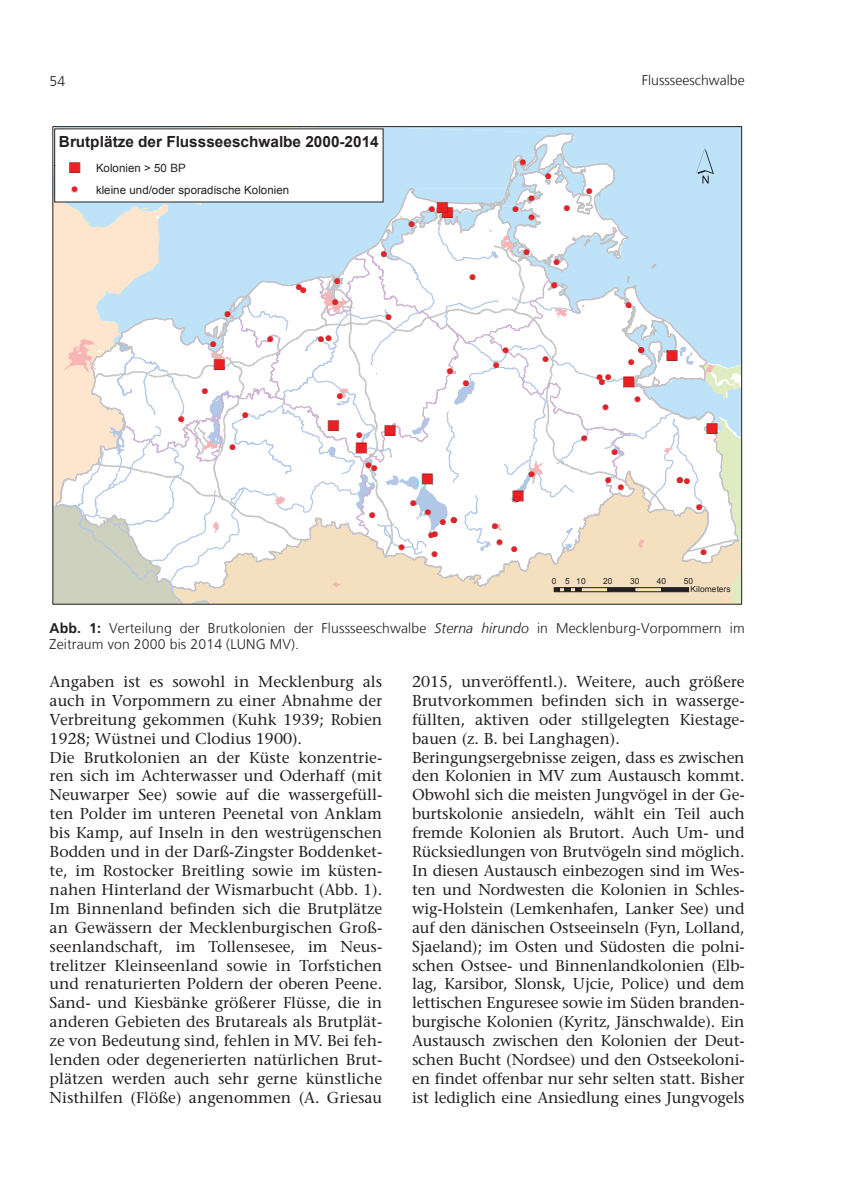
<style>
.page{position:relative;width:844px;height:1191px;background:#fff}
.page>*{position:absolute;margin:0;border:0;box-sizing:border-box;transform-origin:0 0}
.t1{font:50.4px "ESRI North";color:#231f20}
.t2{font:15.75px/18.9px "Stone Serif";color:#231f20}
.t3{font:700 15.4px "Arial";color:#231f20}
.t4{font:15.4px "ESRI Default Marker";color:#ee1f23}
.t5{font:300 14px/16.1px "Frutiger";letter-spacing:.01em;color:#231f20}
.t6{font:11.55px "Arial";color:#231f20}
.t7{font:8.4px/8.2px "Arial";letter-spacing:.005em;color:#231f20}
.t8{font:8.22px "ESRI Default Marker";color:#ee1f23}
.s1{font-family:"ESRI Default Marker";font-size:15.4px;color:#ee1f23}
.s2{font-family:"ESRI Default Marker";font-size:15.4px}
.s3{color:#231f20}
.s4{font-size:8.22px}
.s5{font-size:8.22px;color:#231f20}
.s6{font-weight:700}
.s7{font-style:italic}
</style>
<div class="page">
<svg style="left:53px;top:127px;width:688px;height:477px"></svg>
<div style="left:580px;top:587px;width:28px;height:5px;border:1px solid #231f20"></div>
<svg style="left:607px;top:587px;width:27px;height:5px"></svg>
<div style="left:634px;top:587px;width:27px;height:5px;border:1px solid #231f20"></div>
<svg style="left:661px;top:587px;width:27px;height:5px"></svg>
<p class="t5" style="left:50px;top:73px;width:17px">54</p>
<p class="t5" style="left:641px;top:72px;width:104px">Flussseeschwalbe</p>
<p class="t3" style="left:59px;top:131px;width:321px">Brutplätze der Flussseeschwalbe 2000-2014</p>
<p class="t6" style="left:69px;top:160px;width:118px"><span class="s1">"</span><span class="s2">)</span> Kolonien &gt; 50 BP</p>
<p class="t8" style="left:72px;top:185px;width:7px">!<span class="s3">(</span></p>
<p class="t6" style="left:96px;top:182px;width:194px">kleine und/oder sporadische Kolonien</p>
<p class="t8" style="left:409px;top:219px;width:7px">!<span class="s3">(</span></p>
<p class="t8" style="left:520px;top:158px;width:7px">!<span class="s3">(</span></p>
<p class="t4" style="left:437px;top:198px;width:12px">"<span class="s3">)</span></p>
<p class="t8" style="left:512px;top:204px;width:7px">!<span class="s3">(</span></p>
<p class="t8" style="left:429px;top:204px;width:7px">!<span class="s3">(</span></p>
<p class="t4" style="left:442px;top:203px;width:12px">"<span class="s3">)</span></p>
<p class="t8" style="left:528px;top:194px;width:7px">!<span class="s3">(</span></p>
<p class="t8" style="left:529px;top:213px;width:7px">!<span class="s3">(</span></p>
<p class="t8" style="left:545px;top:171px;width:7px">!<span class="s3">(</span></p>
<p class="t8" style="left:564px;top:203px;width:7px">!<span class="s3">(</span></p>
<p class="t8" style="left:178px;top:414px;width:7px">!<span class="s3">(</span></p>
<p class="t8" style="left:225px;top:309px;width:7px">!<span class="s3">(</span></p>
<p class="t8" style="left:210px;top:339px;width:7px">!<span class="s3">(</span></p>
<p class="t4" style="left:214px;top:355px;width:12px">"<span class="s3">)</span></p>
<p class="t8" style="left:202px;top:386px;width:7px">!<span class="s3">(</span></p>
<p class="t8" style="left:242px;top:410px;width:7px">!<span class="s3">(</span></p>
<p class="t8" style="left:230px;top:442px;width:7px">!<span class="s3">(</span></p>
<p class="t8" style="left:267px;top:334px;width:7px">!<span class="s3">(</span></p>
<p class="t8" style="left:296px;top:282px;width:7px">!<span class="s3">(</span></p>
<p class="t8" style="left:300px;top:285px;width:7px">!<span class="s3">(</span></p>
<p class="t8" style="left:334px;top:276px;width:7px">!<span class="s3">(</span></p>
<p class="t8" style="left:332px;top:297px;width:7px">!<span class="s3">(</span></p>
<p class="t8" style="left:326px;top:333px;width:7px">!<span class="s3">(</span></p>
<p class="t8" style="left:318px;top:335px;width:7px">!<span class="s3">(</span></p>
<p class="t8" style="left:337px;top:391px;width:7px">!<span class="s3">(</span></p>
<p class="t4" style="left:328px;top:416px;width:12px">"<span class="s3">)</span></p>
<p class="t8" style="left:381px;top:249px;width:7px">!<span class="s3">(</span></p>
<p class="t8" style="left:386px;top:312px;width:7px">!<span class="s3">(</span></p>
<p class="t8" style="left:470px;top:272px;width:7px">!<span class="s3">(</span></p>
<p class="t8" style="left:447px;top:366px;width:7px">!<span class="s3">(</span></p>
<p class="t8" style="left:463px;top:378px;width:7px">!<span class="s3">(</span></p>
<p class="t8" style="left:356px;top:430px;width:7px">!<span class="s3">(</span></p>
<p class="t4" style="left:356px;top:439px;width:12px">"<span class="s3">)</span></p>
<p class="t4" style="left:385px;top:421px;width:12px">"<span class="s3">)</span></p>
<p class="t8" style="left:365px;top:462px;width:13px">!<span class="s3">(</span>!<span class="s3">(</span></p>
<p class="t8" style="left:369px;top:510px;width:7px">!<span class="s3">(</span></p>
<p class="t4" style="left:422px;top:470px;width:12px">"<span class="s3">)</span></p>
<p class="t8" style="left:410px;top:498px;width:7px">!<span class="s3">(</span></p>
<p class="t8" style="left:425px;top:508px;width:7px">!<span class="s3">(</span></p>
<p class="t8" style="left:451px;top:515px;width:7px">!<span class="s3">(</span></p>
<p class="t8" style="left:440px;top:517px;width:7px">!<span class="s3">(</span></p>
<p class="t8" style="left:432px;top:529px;width:7px">!<span class="s3">(</span></p>
<p class="t8" style="left:428px;top:530px;width:7px">!<span class="s3">(</span></p>
<p class="t8" style="left:398px;top:543px;width:7px">!<span class="s3">(</span></p>
<p class="t8" style="left:431px;top:549px;width:7px">!<span class="s3">(</span></p>
<p class="t8" style="left:523px;top:247px;width:7px">!<span class="s3">(</span></p>
<p class="t8" style="left:554px;top:257px;width:7px">!<span class="s3">(</span></p>
<p class="t8" style="left:551px;top:280px;width:7px">!<span class="s3">(</span></p>
<p class="t8" style="left:503px;top:346px;width:7px">!<span class="s3">(</span></p>
<p class="t8" style="left:493px;top:360px;width:7px">!<span class="s3">(</span></p>
<p class="t8" style="left:542px;top:354px;width:7px">!<span class="s3">(</span></p>
<p class="t8" style="left:492px;top:521px;width:7px">!<span class="s3">(</span></p>
<p class="t8" style="left:496px;top:538px;width:7px">!<span class="s3">(</span></p>
<p class="t8" style="left:528px;top:469px;width:7px">!<span class="s3">(</span></p>
<p class="t4" style="left:512px;top:487px;width:12px">" <span class="s3">)</span><span class="s4">!</span> <span class="s5">(</span></p>
<p class="t8" style="left:511px;top:544px;width:7px">!<span class="s3">(</span></p>
<p class="t8" style="left:586px;top:186px;width:7px">!<span class="s3">(</span></p>
<p class="t8" style="left:625px;top:300px;width:7px">!<span class="s3">(</span></p>
<p class="t8" style="left:596px;top:372px;width:16px">!<span class="s3">(</span> !<span class="s3">(</span></p>
<p class="t8" style="left:599px;top:377px;width:7px">!<span class="s3">(</span></p>
<p class="t8" style="left:602px;top:403px;width:7px">!<span class="s3">(</span></p>
<p class="t8" style="left:581px;top:434px;width:7px">!<span class="s3">(</span></p>
<p class="t8" style="left:638px;top:345px;width:7px">!<span class="s3">(</span></p>
<p class="t8" style="left:628px;top:357px;width:7px">!<span class="s3">(</span></p>
<p class="t4" style="left:623px;top:373px;width:12px">"<span class="s3">)</span></p>
<p class="t8" style="left:634px;top:395px;width:7px">!<span class="s3">(</span></p>
<p class="t8" style="left:611px;top:447px;width:7px">!<span class="s3">(</span></p>
<p class="t8" style="left:605px;top:475px;width:7px">!<span class="s3">(</span></p>
<p class="t8" style="left:618px;top:483px;width:7px">!<span class="s3">(</span></p>
<h1 class="t1" style="left:696px;top:137px;width:19px">´</h1>
<p class="t4" style="left:666px;top:346px;width:12px">"<span class="s3">)</span></p>
<p class="t4" style="left:706px;top:419px;width:12px">"<span class="s3">)</span></p>
<p class="t8" style="left:677px;top:475px;width:7px">!<span class="s3">(</span></p>
<p class="t8" style="left:684px;top:476px;width:7px">!<span class="s3">(</span></p>
<p class="t8" style="left:696px;top:502px;width:7px">!<span class="s3">(</span></p>
<p class="t8" style="left:700px;top:547px;width:7px">!<span class="s3">(</span></p>
<p class="t7" style="left:551px;top:576px;width:35px">0 510</p>
<p class="t7" style="left:603px;top:576px;width:11px">20</p>
<p class="t7" style="left:629px;top:576px;width:11px">30</p>
<p class="t7" style="left:656px;top:576px;width:11px">40</p>
<p class="t7" style="left:690px;top:576px;width:42px;text-indent:-7px">50<br>Kilometers</p>
<p class="t5" style="left:50px;top:620px;width:696px"><span class="s6">Abb. 1:</span> Verteilung der Brutkolonien der Flussseeschwalbe <span class="s7">Sterna hirundo</span> in Mecklenburg-Vorpommern im<br>Zeitraum von 2000 bis 2014 (LUNG MV).</p>
<p class="t2" style="left:50px;top:672px;width:334px">Angaben ist es sowohl in Mecklenburg als auch in Vorpommern zu einer Abnahme der Verbreitung gekommen (Kuhk 1939; Robien 1928; Wüstnei und Clodius 1900).<br>Die Brutkolonien an der Küste konzentrie&shy;ren sich im Achterwasser und Oderhaff (mit Neuwarper See) sowie auf die wassergefüll&shy;ten Polder im unteren Peenetal von Anklam bis Kamp, auf Inseln in den westrügenschen Bodden und in der Darß-Zingster Boddenket&shy;te, im Rostocker Breitling sowie im küsten&shy;nahen Hinterland der Wismarbucht (Abb. 1).<br>Im Binnenland befinden sich die Brutplätze an Gewässern der Mecklenburgischen Groß&shy;seenlandschaft, im Tollensesee, im Neus&shy;trelitzer Kleinseenland sowie in Torfstichen und renaturierten Poldern der oberen Peene.<br>Sand- und Kiesbänke größerer Flüsse, die in anderen Gebieten des Brutareals als Brutplät&shy;ze von Bedeutung sind, fehlen in MV. Bei feh&shy;lenden oder degenerierten natürlichen Brut&shy;plätzen werden auch sehr gerne künstliche Nisthilfen (Flöße) angenommen (A. Griesau</p>
<p class="t2" style="left:412px;top:672px;width:334px">2015, unveröffentl.). Weitere, auch größere Brutvorkommen befinden sich in wasserge&shy;füllten, aktiven oder stillgelegten Kiestage&shy;bauen (z. B. bei Langhagen).<br>Beringungsergebnisse zeigen, dass es zwischen den Kolonien in MV zum Austausch kommt.<br>Obwohl sich die meisten Jungvögel in der Ge&shy;burtskolonie ansiedeln, wählt ein Teil auch fremde Kolonien als Brutort. Auch Um- und Rücksiedlungen von Brutvögeln sind möglich.<br>In diesen Austausch einbezogen sind im Wes&shy;ten und Nordwesten die Kolonien in Schles&shy;wig-Holstein (Lemkenhafen, Lanker See) und auf den dänischen Ostseeinseln (Fyn, Lolland, Sjaeland); im Osten und Südosten die polni&shy;schen Ostsee- und Binnenlandkolonien (Elb&shy;lag, Karsibor, Slonsk, Ujcie, Police) und dem lettischen Enguresee sowie im Süden branden&shy;burgische Kolonien (Kyritz, Jänschwalde). Ein Austausch zwischen den Kolonien der Deut&shy;schen Bucht (Nordsee) und den Ostseekoloni&shy;en findet offenbar nur sehr selten statt. Bisher ist lediglich eine Ansiedlung eines Jungvogels</p>
</div>
